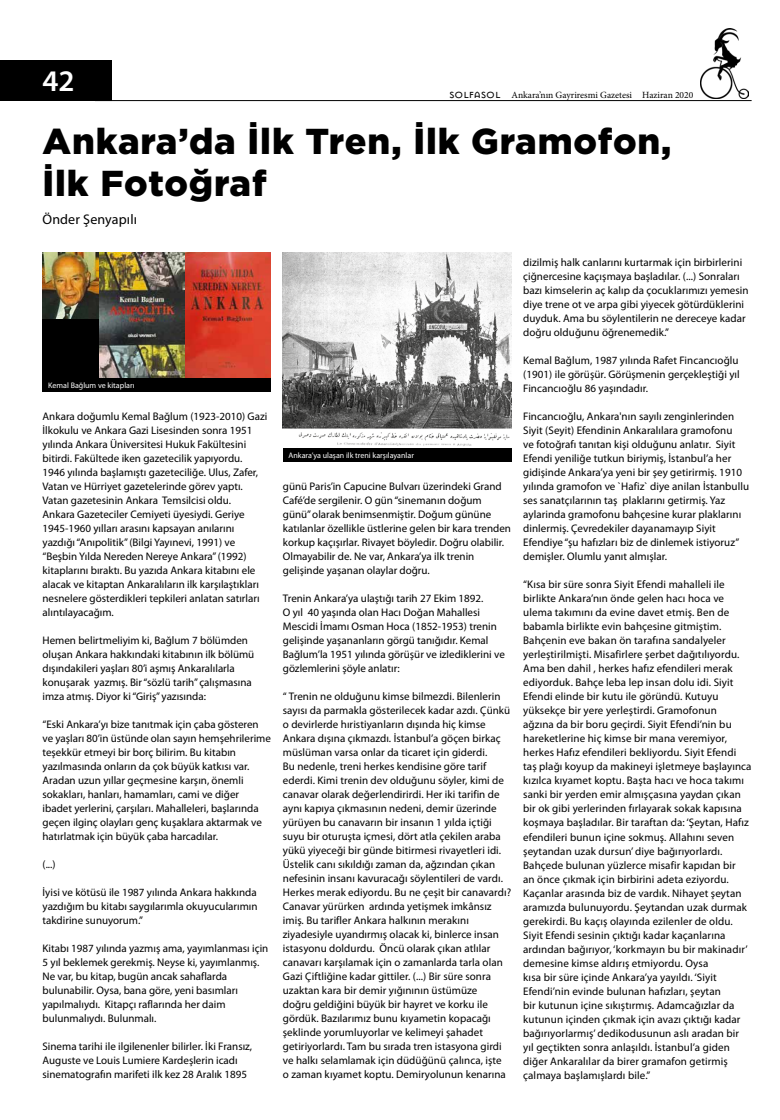
<style>
.page{position:relative;width:780px;height:1120px;background:#fff}
.page>*{position:absolute;margin:0;border:0;box-sizing:border-box;transform-origin:0 0}
.t1{font:900 36px/42px "Gotham";letter-spacing:.025em;color:#000}
.t2{font:600 30px "Myriad Pro";color:#fff}
.t3{font:14px "Myriad Pro";letter-spacing:.01em;color:#000}
.t4{font:11px/14px "Myriad Pro";letter-spacing:.005em;color:#000}
.t5{font:9.5px "Minion Pro";color:#000}
.t6{font:8px "Myriad Pro";color:#fff}
.s1{font-family:"Mason Sans";font-size:14px}
</style>
<div class="page">
<hr style="left:95px;top:100px;width:656px;height:1px;background:#000">
<div style="left:0;top:60px;width:111px;height:41px;background:#000"></div>
<img style="left:700px;top:28px;width:48px;height:71px">
<div style="left:43px;top:318px;width:60px;height:60px;background:#000"></div>
<img style="left:100px;top:252px;width:171px;height:126px">
<img style="left:43px;top:252px;width:57px;height:67px">
<div style="left:43px;top:378px;width:228px;height:14px;background:#000"></div>
<img style="left:283px;top:252px;width:228px;height:194px">
<div style="left:283px;top:448px;width:228px;height:14px;background:#000"></div>
<h2 class="t2" style="left:43px;top:64px;width:34px">42</h2>
<p class="t5" style="left:449px;top:89px;width:245px"><span class="s1">solfasol</span> Ankara’nın Gayriresmi Gazetesi Haziran 2020</p>
<h1 class="t1" style="left:43px;top:120px;width:630px">Ankara’da İlk Tren, İlk Gramofon,<br>İlk Fotoğraf</h1>
<p class="t3" style="left:43px;top:212px;width:96px">Önder Şenyapılı</p>
<p class="t6" style="left:48px;top:381px;width:88px">Kemal Bağlum ve kitapları</p>
<p class="t4" style="left:43px;top:410px;width:226px">Ankara doğumlu Kemal Bağlum (1923-2010) Gazi İlkokulu ve Ankara Gazi Lisesinden sonra 1951 yılında Ankara Üniversitesi Hukuk Fakültesini bitirdi. Fakültede iken gazetecilik yapıyordu.<br>1946 yılında başlamıştı gazeteciliğe. Ulus, Zafer, Vatan ve Hürriyet gazetelerinde görev yaptı.<br>Vatan gazetesinin Ankara Temsilcisi oldu.<br>Ankara Gazeteciler Cemiyeti üyesiydi. Geriye 1945-1960 yılları arasını kapsayan anılarını yazdığı “Anıpolitik” (Bilgi Yayınevi, 1991) ve “Beşbin Yılda Nereden Nereye Ankara” (1992) kitaplarını bıraktı. Bu yazıda Ankara kitabını ele alacak ve kitaptan Ankaralıların ilk karşılaştıkları nesnelere gösterdikleri tepkileri anlatan satırları alıntılayacağım.</p>
<p class="t4" style="left:43px;top:634px;width:213px">Hemen belirtmeliyim ki, Bağlum 7 bölümden oluşan Ankara hakkındaki kitabının ilk bölümü dışındakileri yaşları 80’i aşmış Ankaralılarla konuşarak yazmış. Bir “sözlü tarih” çalışmasına imza atmış. Diyor ki “Giriş” yazısında:</p>
<p class="t4" style="left:43px;top:718px;width:230px">“Eski Ankara’yı bize tanıtmak için çaba gösteren ve yaşları 80’in üstünde olan sayın hemşehrilerime teşekkür etmeyi bir borç bilirim. Bu kitabın yazılmasında onların da çok büyük katkısı var.<br>Aradan uzun yıllar geçmesine karşın, önemli sokakları, hanları, hamamları, cami ve diğer ibadet yerlerini, çarşıları. Mahalleleri, başlarında geçen ilginç olayları genç kuşaklara aktarmak ve hatırlatmak için büyük çaba harcadılar.</p>
<p class="t4" style="left:43px;top:858px;width:15px">(...)</p>
<p class="t4" style="left:43px;top:886px;width:217px;text-align:justify">İyisi ve kötüsü ile 1987 yılında Ankara hakkında yazdığım bu kitabı saygılarımla okuyucularımın takdirine sunuyorum.”</p>
<p class="t4" style="left:43px;top:942px;width:227px">Kitabı 1987 yılında yazmış ama, yayımlanması için 5 yıl beklemek gerekmiş. Neyse ki, yayımlanmış.<br>Ne var, bu kitap, bugün ancak sahaflarda bulunabilir. Oysa, bana göre, yeni basımları yapılmalıydı. Kitapçı raflarında her daim bulunmalıydı. Bulunmalı.</p>
<p class="t4" style="left:43px;top:1040px;width:211px">Sinema tarihi ile ilgilenenler bilirler. İki Fransız,<br>Auguste ve Louis Lumiere Kardeşlerin icadı sinematografın marifeti ilk kez 28 Aralık 1895</p>
<p class="t6" style="left:288px;top:451px;width:127px">Ankara’ya ulaşan ilk treni karşılayanlar</p>
<p class="t4" style="left:283px;top:480px;width:230px">günü Paris’in Capucine Bulvarı üzerindeki Grand Café’de sergilenir. O gün “sinemanın doğum günü” olarak benimsenmiştir. Doğum gününe katılanlar özellikle üstlerine gelen bir kara trenden korkup kaçışırlar. Rivayet böyledir. Doğru olabilir.<br>Olmayabilir de. Ne var, Ankara’ya ilk trenin gelişinde yaşanan olaylar doğru.</p>
<p class="t4" style="left:283px;top:592px;width:223px">Trenin Ankara’ya ulaştığı tarih 27 Ekim 1892.<br>O yıl 40 yaşında olan Hacı Doğan Mahallesi Mescidi İmamı Osman Hoca (1852-1953) trenin gelişinde yaşananların görgü tanığıdır. Kemal Bağlum’la 1951 yılında görüşür ve izlediklerini ve gözlemlerini şöyle anlatır:</p>
<p class="t4" style="left:283px;top:690px;width:230px">“ Trenin ne olduğunu kimse bilmezdi. Bilenlerin sayısı da parmakla gösterilecek kadar azdı. Çünkü o devirlerde hıristiyanların dışında hiç kimse Ankara dışına çıkmazdı. İstanbul’a göçen birkaç müslüman varsa onlar da ticaret için giderdi.<br>Bu nedenle, treni herkes kendisine göre tarif ederdi. Kimi trenin dev olduğunu söyler, kimi de canavar olarak değerlendirirdi. Her iki tarifin de aynı kapıya çıkmasının nedeni, demir üzerinde yürüyen bu canavarın bir insanın 1 yılda içtiği suyu bir oturuşta içmesi, dört atla çekilen araba yükü yiyeceği bir günde bitirmesi rivayetleri idi.<br>Üstelik canı sıkıldığı zaman da, ağzından çıkan nefesinin insanı kavuracağı söylentileri de vardı.<br>Herkes merak ediyordu. Bu ne çeşit bir canavardı?<br>Canavar yürürken ardında yetişmek imkânsız imiş. Bu tarifler Ankara halkının merakını ziyadesiyle uyandırmış olacak ki, binlerce insan istasyonu doldurdu. Öncü olarak çıkan atlılar canavarı karşılamak için o zamanlarda tarla olan Gazi Çiftliğine kadar gittiler. (...) Bir süre sonra uzaktan kara bir demir yığınının üstümüze<br>doğru geldiğini büyük bir hayret ve korku ile gördük. Bazılarımız bunu kıyametin kopacağı şeklinde yorumluyorlar ve kelimeyi şahadet getiriyorlardı. Tam bu sırada tren istasyona girdi ve halkı selamlamak için düdüğünü çalınca, işte<br>o zaman kıyamet koptu. Demiryolunun kenarına</p>
<p class="t4" style="left:523px;top:256px;width:227px">dizilmiş halk canlarını kurtarmak için birbirlerini çiğnercesine kaçışmaya başladılar. (...) Sonraları bazı kimselerin aç kalıp da çocuklarımızı yemesin diye trene ot ve arpa gibi yiyecek götürdüklerini duyduk. Ama bu söylentilerin ne dereceye kadar doğru olduğunu öğrenemedik.”</p>
<p class="t4" style="left:523px;top:354px;width:218px;text-align:justify">Kemal Bağlum, 1987 yılında Rafet Fincancıoğlu (1901) ile görüşür. Görüşmenin gerçekleştiği yıl Fincancıoğlu 86 yaşındadır.</p>
<p class="t4" style="left:523px;top:410px;width:227px">Fincancıoğlu, Ankara'nın sayılı zenginlerinden Siyit (Seyit) Efendinin Ankaralılara gramofonu<br>ve fotoğrafı tanıtan kişi olduğunu anlatır. Siyit Efendi yeniliğe tutkun biriymiş, İstanbul’a her gidişinde Ankara’ya yeni bir şey getirirmiş. 1910 yılında gramofon ve `Hafiz` diye anilan İstanbullu ses sanatçılarının taş plaklarını getirmiş. Yaz aylarinda gramofonu bahçesine kurar plaklarını dinlermiş. Çevredekiler dayanamayıp Siyit Efendiye “şu hafızları biz de dinlemek istiyoruz” demişler. Olumlu yanıt almışlar.</p>
<p class="t4" style="left:523px;top:578px;width:230px">“Kısa bir süre sonra Siyit Efendi mahalleli ile birlikte Ankara’nın önde gelen hacı hoca ve ulema takımını da evine davet etmiş. Ben de babamla birlikte evin bahçesine gitmiştim.<br>Bahçenin eve bakan ön tarafına sandalyeler yerleştirilmişti. Misafirlere şerbet dağıtılıyordu.<br>Ama ben dahil , herkes hafız efendileri merak ediyorduk. Bahçe leba lep insan dolu idi. Siyit Efendi elinde bir kutu ile göründü. Kutuyu yüksekçe bir yere yerleştirdi. Gramofonun<br>ağzına da bir boru geçirdi. Siyit Efendi’nin bu hareketlerine hiç kimse bir mana veremiyor, herkes Hafız efendileri bekliyordu. Siyit Efendi taş plağı koyup da makineyi işletmeye başlayınca kızılca kıyamet koptu. Başta hacı ve hoca takımı sanki bir yerden emir almışçasına yaydan çıkan bir ok gibi yerlerinden fırlayarak sokak kapısına koşmaya başladılar. Bir taraftan da: ‘Şeytan, Hafız efendileri bunun içine sokmuş. Allahını seven şeytandan uzak dursun’ diye bağırıyorlardı.<br>Bahçede bulunan yüzlerce misafir kapıdan bir<br>an önce çıkmak için birbirini adeta eziyordu.<br>Kaçanlar arasında biz de vardık. Nihayet şeytan aramızda bulunuyordu. Şeytandan uzak durmak gerekirdi. Bu kaçış olayında ezilenler de oldu.<br>Siyit Efendi sesinin çıktığı kadar kaçanlarına ardından bağırıyor, ‘korkmayın bu bir makinadır’ demesine kimse aldırış etmiyordu. Oysa<br>kısa bir süre içinde Ankara’ya yayıldı. ‘Siyit Efendi’nin evinde bulunan hafızları, şeytan<br>bir kutunun içine sıkıştırmış. Adamcağızlar da kutunun içinden çıkmak için avazı çıktığı kadar bağırıyorlarmış’ dedikodusunun aslı aradan bir yıl geçtikten sonra anlaşıldı. İstanbul’a giden diğer Ankaralılar da birer gramafon getirmiş çalmaya başlamışlardı bile.”</p>
</div>
